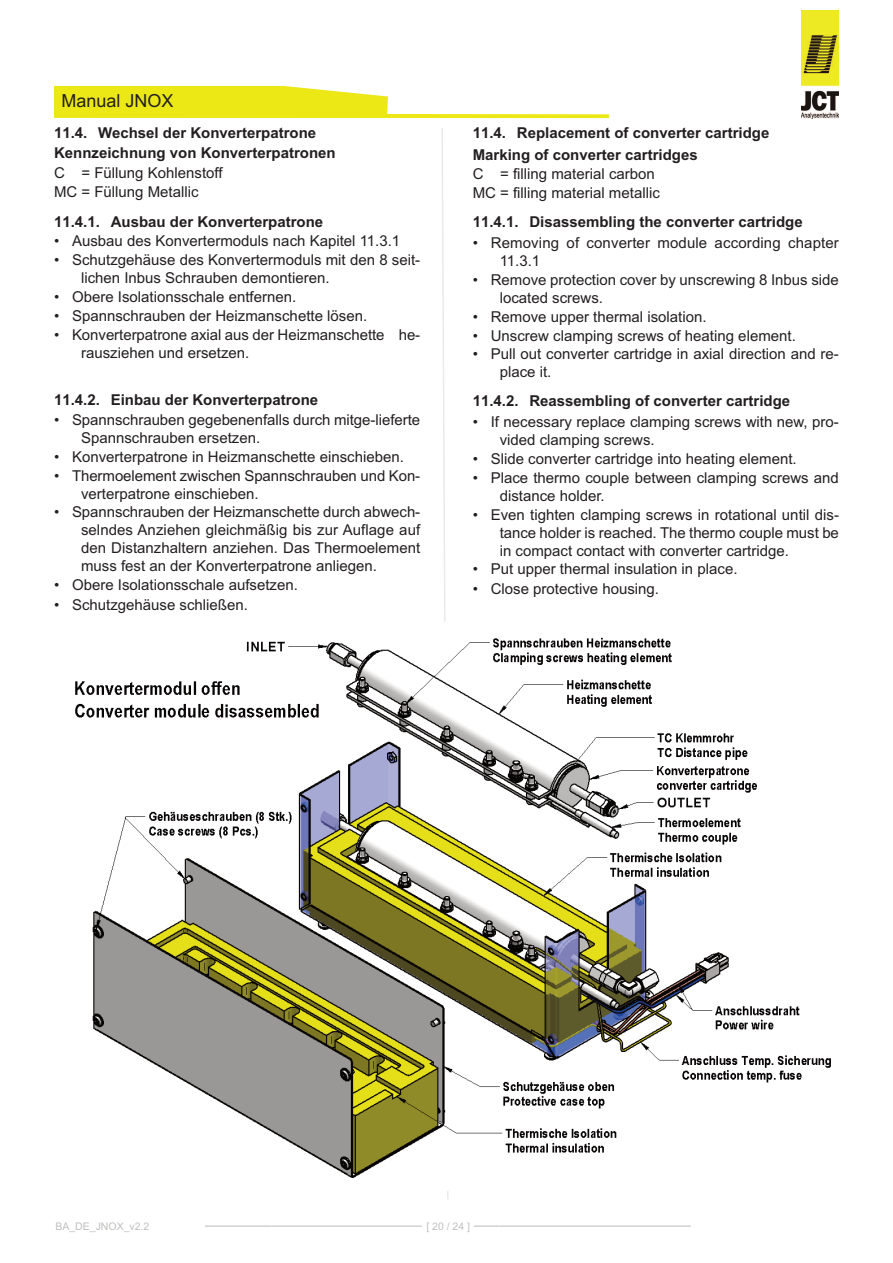
<style>
.page{position:relative;width:893px;height:1263px;background:#fff}
.page>*{position:absolute;margin:0;border:0;box-sizing:border-box;transform-origin:0 0}
.t1{font:18px "Arial";color:#231f20}
.t2{font:15px/18px "Arial";color:#231f20}
.t3{font:700 15px/21.5px "Arial";color:#231f20}
.t4{font:15px "Arial";color:#c1c0bf}
.t5{font:10.5px "Arial";color:#c1c0bf}
.s1{font-size:10.5px}
</style>
<div class="page">
<svg style="left:441px;top:128px;width:8px;height:1071px"></svg>
<svg style="left:54px;top:86px;width:555px;height:32px"></svg>
<img style="left:801px;top:10px;width:38px;height:108px">
<img style="left:75px;top:622px;width:756px;height:568px">
<p class="t1" style="left:62px;top:90px;width:114px">Manual JNOX</p>
<p class="t3" style="left:54px;top:123px;width:283px;line-height:20px">11.4. Wechsel der Konverterpatrone<br>Kennzeichnung von Konverterpatronen</p>
<p class="t2" style="left:54px;top:163px;width:170px;line-height:19.2px">c = Füllung kohlenstoff<br>Mc = Füllung Metallic</p>
<p class="t3" style="left:54px;top:211px;width:271px">11.4.1. Ausbau der Konverterpatrone</p>
<p class="t2" style="left:54px;top:232px;width:348px">• Ausbau des konvertermoduls nach kapitel 11.3.1</p>
<p class="t2" style="left:81px;top:251px;width:341px;text-indent:-27px">• Schutzgehäuse des konvertermoduls mit den 8 seit&shy;lichen Inbus Schrauben demontieren.</p>
<p class="t2" style="left:54px;top:288px;width:244px">• Obere Isolationsschale entfernen.</p>
<p class="t2" style="left:54px;top:307px;width:315px">• Spannschrauben der heizmanschette lösen.</p>
<p class="t2" style="left:81px;top:326px;width:341px;text-indent:-27px">• konverterpatrone axial aus der heizmanschette he&shy;rausziehen und ersetzen.</p>
<p class="t3" style="left:54px;top:389px;width:266px">11.4.2. Einbau der Konverterpatrone</p>
<p class="t2" style="left:81px;top:411px;width:341px;text-indent:-27px">• Spannschrauben gegebenenfalls durch mitge-lieferte<br>Spannschrauben ersetzen.</p>
<p class="t2" style="left:54px;top:447px;width:351px">• konverterpatrone in heizmanschette einschieben.</p>
<p class="t2" style="left:81px;top:466px;width:341px;text-indent:-27px">• Thermoelement zwischen Spannschrauben und kon&shy;verterpatrone einschieben.</p>
<p class="t2" style="left:81px;top:503px;width:341px;text-align:justify;text-indent:-27px">• Spannschrauben der heizmanschette durch abwech&shy;selndes Anziehen gleichmäßig bis zur Auflage auf den Distanzhaltern anziehen. Das Thermoelement muss fest an der konverterpatrone anliegen.</p>
<p class="t2" style="left:54px;top:576px;width:245px">• Obere Isolationsschale aufsetzen.</p>
<p class="t2" style="left:54px;top:596px;width:195px">• Schutzgehäuse schließen.</p>
<p class="t3" style="left:473px;top:123px;width:298px">11.4. Replacement of converter cartridge<br>Marking of converter cartridges</p>
<p class="t2" style="left:473px;top:164px;width:189px;line-height:19.2px">c = filling material carbon<br>Mc = filling material metallic</p>
<p class="t3" style="left:473px;top:211px;width:332px">11.4.1. Disassembling the converter cartridge</p>
<p class="t2" style="left:500px;top:234px;width:341px;text-indent:-27px">• Removing of converter module according chapter<br>11.3.1</p>
<p class="t2" style="left:500px;top:271px;width:341px;text-indent:-27px">• Remove protection cover by unscrewing 8 Inbus side located screws.</p>
<p class="t2" style="left:473px;top:307px;width:235px">• Remove upper thermal isolation.</p>
<p class="t2" style="left:473px;top:326px;width:325px">• Unscrew clamping screws of heating element.</p>
<p class="t2" style="left:500px;top:345px;width:341px;text-indent:-27px">• Pull out converter cartridge in axial direction and re&shy;place it.</p>
<p class="t3" style="left:473px;top:390px;width:319px">11.4.2. Reassembling of converter cartridge</p>
<p class="t2" style="left:500px;top:413px;width:341px;text-indent:-27px">• If necessary replace clamping screws with new, pro&shy;vided clamping screws.</p>
<p class="t2" style="left:473px;top:450px;width:326px">• Slide converter cartridge into heating element.</p>
<p class="t2" style="left:500px;top:469px;width:341px;text-indent:-27px">• Place thermo couple between clamping screws and distance holder.</p>
<p class="t2" style="left:500px;top:505px;width:341px;text-align:justify;text-indent:-27px">• Even tighten clamping screws in rotational until dis&shy;tance holder is reached. The thermo couple must be in compact contact with converter cartridge.</p>
<p class="t2" style="left:473px;top:560px;width:266px">• Put upper thermal insulation in place.</p>
<p class="t2" style="left:473px;top:580px;width:188px">• close protective housing.</p>
<p class="t5" style="left:55px;top:1220px;width:95px">BA_DE_JNOX_v2.2</p>
<p class="t4" style="left:205px;top:1216px;width:487px">–––––––––––––––––––––––––– <span class="s1">[ 20 / 24 ]</span> ––––––––––––––––––––––––––</p>
</div>
